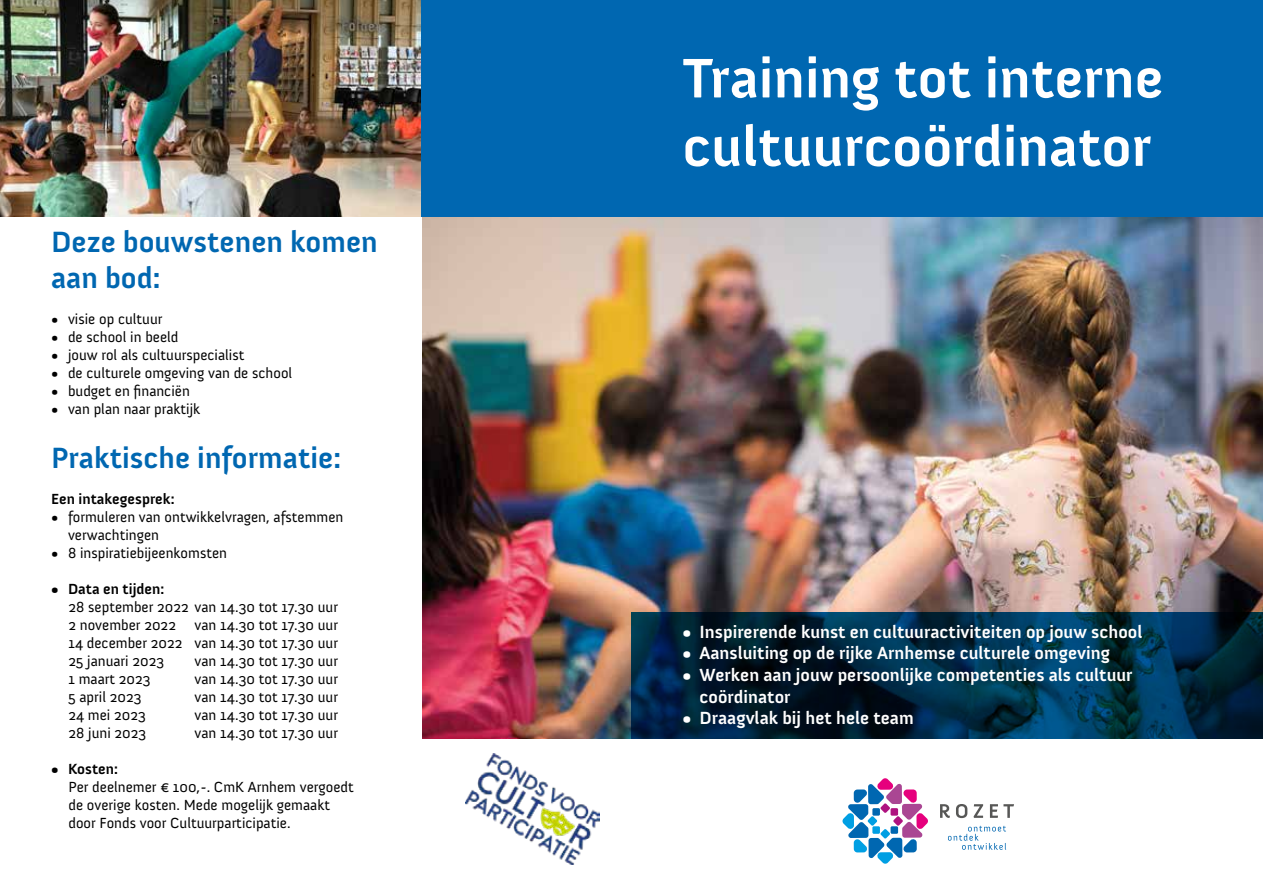
<style>
.page{position:relative;width:1263px;height:893px;background:#fff}
.page>*{position:absolute;margin:0;border:0;box-sizing:border-box;transform-origin:0 0}
.t1{font:700 57px/68.4px "Anivers";color:#fff}
.t2{font:700 30px/36px "Anivers";color:#0067b1}
.t3{font:700 18px/21.6px "Anivers";color:#fff}
.t4{font:15px/18px "Anivers";color:#000}
.t5{font:700 15px "Anivers";color:#000}
</style>
<div class="page">
<img style="left:422px;top:216px;width:841px;height:522px">
<div style="left:404px;top:0;width:859px;height:216px;background:#0067b1"></div>
<svg style="left:940px;top:804px;width:10px;height:14px"></svg>
<svg style="left:956px;top:804px;width:11px;height:14px"></svg>
<svg style="left:973px;top:804px;width:10px;height:14px"></svg>
<svg style="left:990px;top:804px;width:24px;height:14px"></svg>
<svg style="left:948px;top:826px;width:58px;height:24px"></svg>
<svg style="left:842px;top:778px;width:86px;height:86px"></svg>
<div style="left:890px;top:808px;width:8px;height:8px;background:#af1280"></div>
<svg style="left:631px;top:612px;width:632px;height:126px;background:#002842"></svg>
<img style="left:0;top:0;width:421px;height:216px">
<img style="left:466px;top:753px;width:133px;height:111px">
<h2 class="t2" style="left:51px;top:224px;width:328px">Deze bouwstenen komen aan bod:</h2>
<p class="t4" style="left:51px;top:310px;width:113px">• visie op cultuur</p>
<p class="t4" style="left:51px;top:328px;width:129px">• de school in beeld</p>
<p class="t4" style="left:51px;top:346px;width:195px">• jouw rol als cultuurspecialist</p>
<p class="t4" style="left:51px;top:364px;width:243px">• de culturele omgeving van de school</p>
<p class="t4" style="left:51px;top:382px;width:140px">• budget en financiën</p>
<p class="t4" style="left:51px;top:400px;width:151px">• van plan naar praktijk</p>
<h2 class="t2" style="left:51px;top:440px;width:291px">Praktische informatie:</h2>
<p class="t5" style="left:51px;top:491px;width:125px">Een intakegesprek:</p>
<p class="t4" style="left:68px;top:508px;width:277px;text-indent:-17px">• formuleren van ontwikkelvragen, afstemmen verwachtingen</p>
<p class="t4" style="left:51px;top:544px;width:178px">• 8 inspiratiebijeenkomsten</p>
<p class="t5" style="left:51px;top:581px;width:115px">• Data en tijden:</p>
<p class="t4" style="left:68px;top:598px;width:271px;text-align:justify">28 september 2022 van 14.30 tot 17.30 uur 2 november 2022 van 14.30 tot 17.30 uur 14 december 2022 van 14.30 tot 17.30 uur 25 januari 2023</p>
<p class="t4" style="left:194px;top:652px;width:145px">van 14.30 tot 17.30 uur</p>
<p class="t4" style="left:68px;top:670px;width:84px">1 maart 2023</p>
<p class="t4" style="left:194px;top:670px;width:145px">van 14.30 tot 17.30 uur</p>
<p class="t4" style="left:68px;top:688px;width:75px">5 april 2023</p>
<p class="t4" style="left:194px;top:688px;width:145px">van 14.30 tot 17.30 uur</p>
<p class="t4" style="left:68px;top:706px;width:79px">24 mei 2023</p>
<p class="t4" style="left:194px;top:706px;width:145px">van 14.30 tot 17.30 uur</p>
<p class="t4" style="left:68px;top:724px;width:79px">28 juni 2023</p>
<p class="t4" style="left:194px;top:724px;width:145px">van 14.30 tot 17.30 uur</p>
<p class="t4" style="left:68px;top:778px;width:287px">Per deelnemer € 100,-. CmK Arnhem vergoedt de overige kosten. Mede mogelijk gemaakt door Fonds voor Cultuurparticipatie.</p>
<p class="t5" style="left:51px;top:761px;width:68px">• Kosten:</p>
<h1 class="t1" style="left:682px;top:45px;width:482px">Training tot interne cultuurcoördinator</h1>
<p class="t3" style="left:682px;top:621px;width:461px">• Inspirerende kunst en cultuuractiviteiten op jouw school</p>
<p class="t3" style="left:682px;top:643px;width:429px">• Aansluiting op de rijke Arnhemse culturele omgeving</p>
<p class="t3" style="left:699px;top:664px;width:434px;text-indent:-17px">• Werken aan jouw persoonlijke competenties als cultuur coördinator</p>
<p class="t3" style="left:682px;top:708px;width:233px">• Draagvlak bij het hele team</p>
</div>
